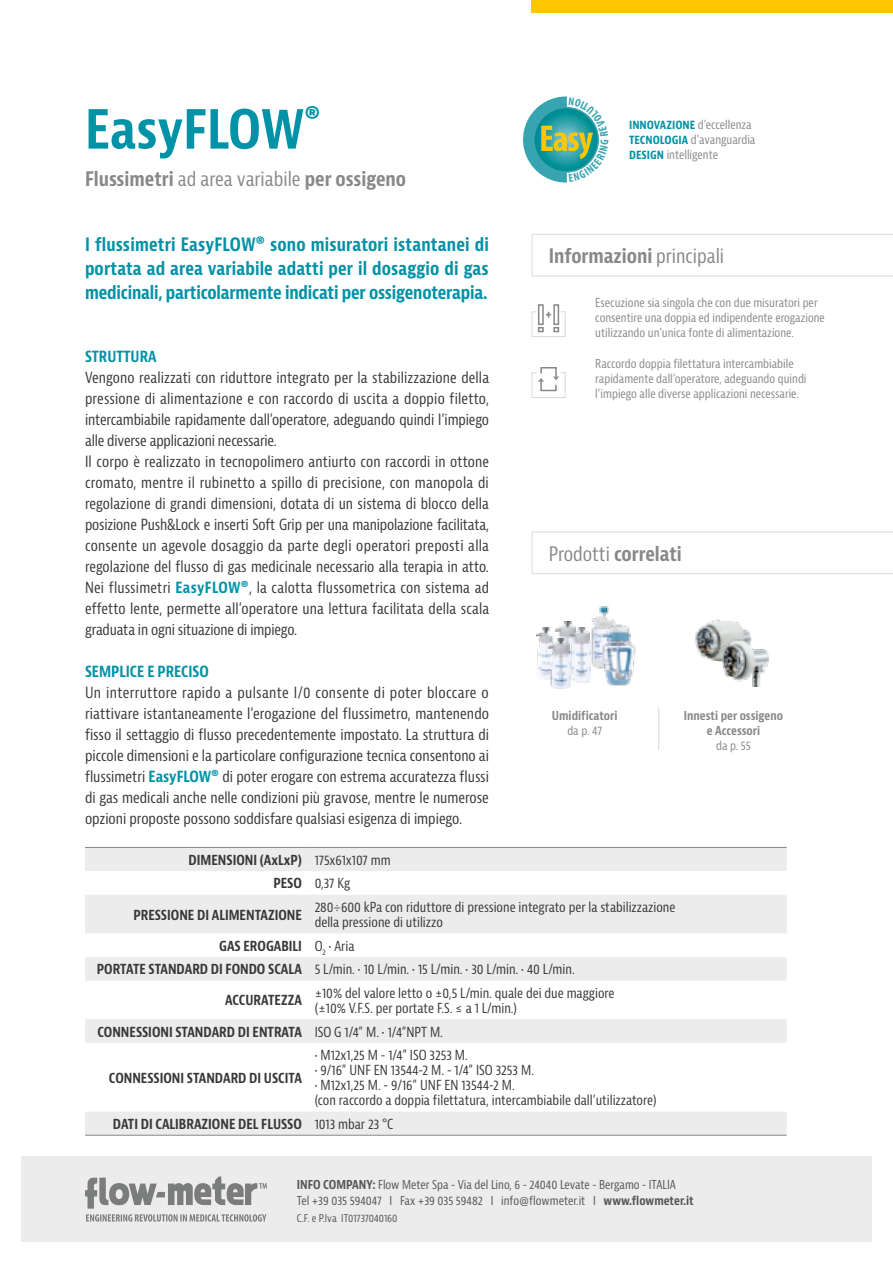
<style>
.page{position:relative;width:893px;height:1263px;background:#fff}
.page>*{position:absolute;margin:0;border:0;box-sizing:border-box;transform-origin:0 0}
.t1{font:700 condensed 52.5px "Bernina Sans";color:#0092a6}
.t2{font:700 condensed 19.5px "Bernina Sans";color:#878988}
.t3{font:700 condensed 18px/24px "Bernina Sans";letter-spacing:-.01em;color:#0092a6;text-align:justify}
.t4{font:condensed 15px/21px "Bernina Sans";letter-spacing:.005em;color:#383937}
.t5{font:700 condensed 15px "Bernina Sans";color:#0092a6}
.t6{font:condensed 13.5px/15px "Bernina Sans";color:#383937}
.t7{font:700 condensed 13.5px/23.7px "Bernina Sans";color:#383937}
.t8{font:condensed 12px/15px "Bernina Sans";color:#878988}
.t9{font:condensed 12px/16.5px "Bernina Sans";color:#555756}
.t10{font:700 condensed 12px/15px "Bernina Sans";color:#878988;text-align:center}
.t11{font:condensed 10.5px "Bernina Sans";color:#555756}
.s1{font-weight:400}
.s2{font-weight:700;color:#0092a6}
.s3{font-weight:700}
</style>
<div class="page">
<img style="left:591px;top:606px;width:25px;height:63px">
<img style="left:695px;top:619px;width:57px;height:45px">
<hr style="left:658px;top:707px;width:1px;height:43px;background:#d8dada">
<div style="left:532px;top:234px;width:361px;height:42px;border:1px solid #d8dada"></div>
<div style="left:532px;top:531px;width:361px;height:43px;border:1px solid #d8dada"></div>
<div style="left:531px;top:0;width:362px;height:13px;background:#fec800"></div>
<img style="left:723px;top:638px;width:45px;height:49px">
<svg style="left:531px;top:304px;width:35px;height:33px"></svg>
<svg style="left:531px;top:367px;width:35px;height:31px"></svg>
<img style="left:555px;top:622px;width:21px;height:17px">
<img style="left:537px;top:627px;width:16px;height:52px">
<img style="left:548px;top:639px;width:22px;height:50px">
<img style="left:570px;top:627px;width:21px;height:55px">
<img style="left:602px;top:624px;width:34px;height:61px">
<div style="left:21px;top:1157px;width:851px;height:85px;background:#ececec"></div>
<svg style="left:85px;top:1176px;width:182px;height:45px"></svg>
<svg style="left:85px;top:848px;width:702px;height:287px"></svg>
<div style="left:85px;top:1019px;width:702px;height:24px;background:#ececec"></div>
<hr style="left:85px;top:847px;width:221px;height:1px;background:#878988">
<hr style="left:306px;top:847px;width:481px;height:1px;background:#878988">
<hr style="left:85px;top:1135px;width:221px;height:1px;background:#878988">
<hr style="left:306px;top:1135px;width:481px;height:1px;background:#878988">
<svg style="left:523px;top:97px;width:76px;height:86px"></svg>
<h1 class="t1" style="left:85px;top:97px;width:237px">EasyFLOW<sup>®</sup></h1>
<h2 class="t2" style="left:85px;top:167px;width:323px">Flussimetri <span class="s1">ad area variabile</span> per ossigeno</h2>
<p class="t3" style="left:85px;top:233px;width:405px">I flussimetri EasyFLOW® sono misuratori istantanei di portata ad area variabile adatti per il dosaggio di gas medicinali, particolarmente indicati per ossigenoterapia.</p>
<p class="t5" style="left:85px;top:348px;width:73px">STRUTTURA</p>
<p class="t4" style="left:85px;top:368px;width:406px">Vengono realizzati con riduttore integrato per la stabilizzazione della pressione di alimentazione e con raccordo di uscita a doppio filetto, intercambiabile rapidamente dall’operatore, adeguando quindi l’impiego alle diverse applicazioni necessarie.<br>Il corpo è realizzato in tecnopolimero antiurto con raccordi in ottone cromato, mentre il rubinetto a spillo di precisione, con manopola di regolazione di grandi dimensioni, dotata di un sistema di blocco della posizione Push&amp;Lock e inserti Soft Grip per una manipolazione facilitata, consente un agevole dosaggio da parte degli operatori preposti alla regolazione del flusso di gas medicinale necessario alla terapia in atto.<br>Nei flussimetri <span class="s2">EasyFLOW®</span>, la calotta flussometrica con sistema ad effetto lente, permette all’operatore una lettura facilitata della scala graduata in ogni situazione di impiego.</p>
<p class="t5" style="left:85px;top:663px;width:125px">SEMPLICE E PRECISO</p>
<p class="t4" style="left:85px;top:683px;width:406px;text-align:justify">Un interruttore rapido a pulsante I/0 consente di poter bloccare o riattivare istantaneamente l’erogazione del flussimetro, mantenendo fisso il settaggio di flusso precedentemente impostato. La struttura di piccole dimensioni e la particolare configurazione tecnica consentono ai flussimetri <span class="s2">EasyFLOW®</span> di poter erogare con estrema accuratezza flussi di gas medicali anche nelle condizioni più gravose, mentre le numerose opzioni proposte possono soddisfare qualsiasi esigenza di impiego.</p>
<p class="t8" style="left:629px;top:118px;width:128px"><span class="s2">INNOVAZIONE</span> d’eccellenza<br><span class="s2">TECNOLOGIA</span> d’avanguardia<br><span class="s2">DESIGN</span> intelligente</p>
<h2 class="t2" style="left:549px;top:244px;width:177px">Informazioni <span class="s1">principali</span></h2>
<p class="t8" style="left:595px;top:295px;width:231px">Esecuzione sia singola che con due misuratori per consentire una doppia ed indipendente erogazione utilizzando un’unica fonte di alimentazione.</p>
<p class="t8" style="left:595px;top:356px;width:213px">Raccordo doppia filettatura intercambiabile rapidamente dall’operatore, adeguando quindi l’impiego alle diverse applicazioni necessarie.</p>
<h2 class="t2" style="left:549px;top:542px;width:135px"><span class="s1">Prodotti</span> correlati</h2>
<p class="t10" style="left:552px;top:708px;width:67px">Umidificatori</p>
<p class="t8" style="left:567px;top:723px;width:36px">da p. 47</p>
<p class="t10" style="left:684px;top:708px;width:101px">Innesti per ossigeno e Accessori</p>
<p class="t8" style="left:716px;top:738px;width:36px">da p. 55</p>
<p class="t7" style="left:273px;top:848px;width:119px;text-indent:-85px">DIMENSIONI (AxLxP) <span class="s1">175x61x107 mm<br></span>PESO <span class="s1">0,37 Kg</span></p>
<p class="t7" style="left:133px;top:903px;width:170px">PRESSIONE DI ALIMENTAZIONE</p>
<p class="t6" style="left:315px;top:900px;width:362px">280÷600 kPa con riduttore di pressione integrato per la stabilizzazione della pressione di utilizzo</p>
<p class="t6" style="left:97px;top:934px;width:479px;line-height:23.7px;text-indent:122px"><span class="s3">GAS EROGABILI</span> O<sub>2</sub> • Aria<br><span class="s3">PORTATE STANDARD DI FONDO SCALA</span> 5 L/min. • 10 L/min. • 15 L/min. • 30 L/min. • 40 L/min.</p>
<p class="t7" style="left:225px;top:989px;width:78px">ACCURATEZZA</p>
<p class="t6" style="left:315px;top:986px;width:301px">±10% del valore letto o ±0,5 L/min. quale dei due maggiore (±10% V.F.S. per portate F.S. ≤ a 1 L/min.)</p>
<p class="t7" style="left:98px;top:1020px;width:347px">CONNESSIONI STANDARD DI ENTRATA <span class="s1">ISO G 1/4” M. • 1/4”NPT M.</span></p>
<p class="t7" style="left:109px;top:1066px;width:194px">CONNESSIONI STANDARD DI USCITA</p>
<p class="t6" style="left:315px;top:1048px;width:155px">• M12x1,25 M - 1/4” ISO 3253 M.</p>
<p class="t6" style="left:315px;top:1063px;width:221px">• 9/16” UNF EN 13544-2 M. - 1/4” ISO 3253 M.</p>
<p class="t6" style="left:315px;top:1078px;width:343px">• M12x1,25 M. - 9/16” UNF EN 13544-2 M.<br>(con raccordo a doppia filettatura, intercambiabile dall’utilizzatore)</p>
<p class="t7" style="left:113px;top:1112px;width:282px">DATI DI CALIBRAZIONE DEL FLUSSO <span class="s1">1013 mbar 23 °C</span></p>
<p class="t9" style="left:297px;top:1176px;width:398px"><span class="s3">INFO COMPANY:</span> Flow Meter Spa - Via del Lino, 6 - 24040 Levate - Bergamo - ITALIA<br>Tel +39 035 594047 I Fax +39 035 59482 I info@flowmeter.it I <span class="s3">www.flowmeter.it</span></p>
<p class="t11" style="left:297px;top:1211px;width:102px">C.F. e P.Iva IT01737040160</p>
</div>
